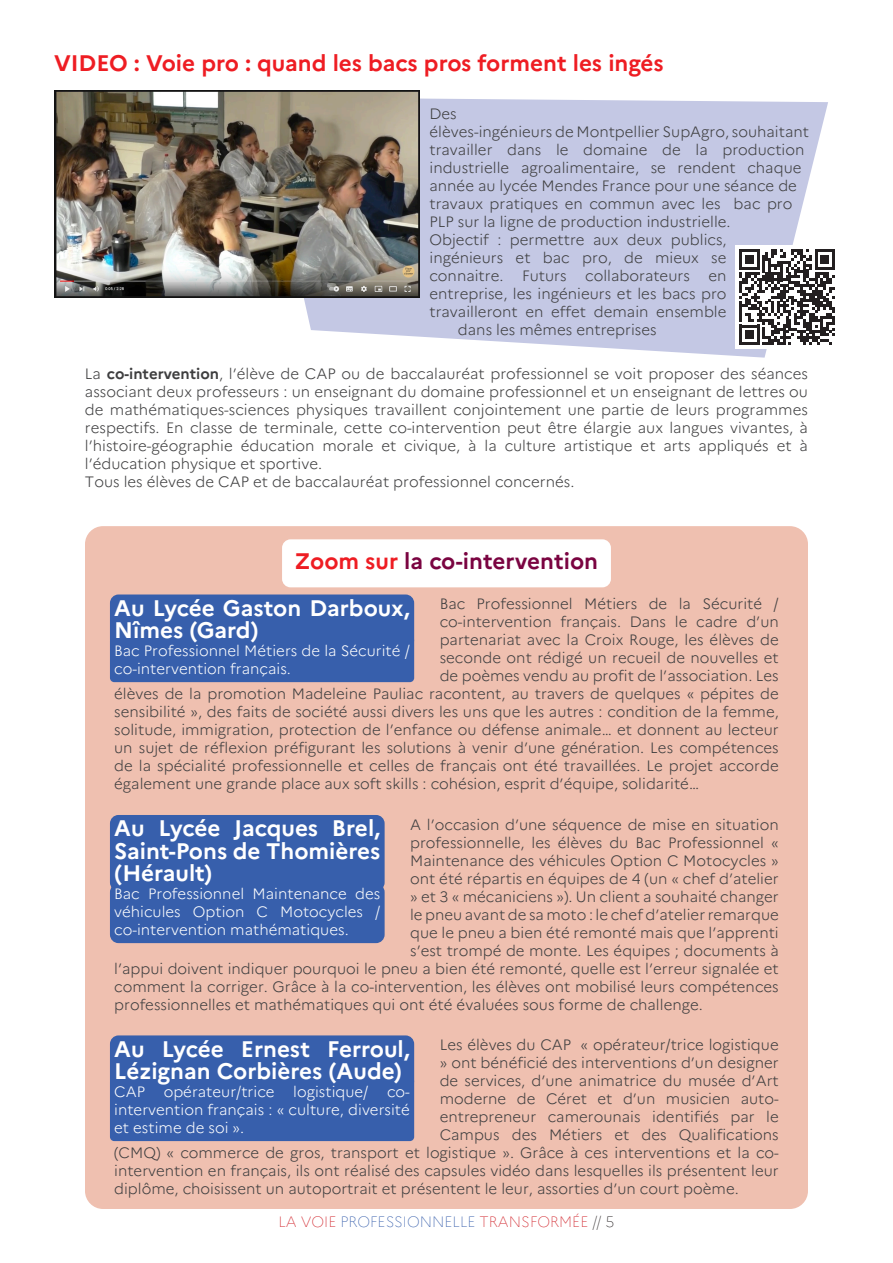
<style>
.page{position:relative;width:893px;height:1263px;background:#fff}
.page>*{position:absolute;margin:0;border:0;box-sizing:border-box;transform-origin:0 0}
.zoom_item{font:700 22.5px/22.5px "Marianne";color:#fff}
.zoom_sur{font:700 22.5px "Marianne";color:#ee1d23}
.zoom_sur-2{font:700 22.5px "Marianne";color:#7a0441}
.txt_oKm_justifié{font:300 15px/18px "Marianne";color:#3e3e3f;text-align:justify}
.co-inter{font:300 15px/18px "Marianne";color:#fff}
.zoom_item-2{font:300 15px/18px "Marianne";color:#fff;text-align:justify}
.t1{font:100 15px "Marianne";color:#d1232a}
.s1{font-weight:700}
.s2{color:#ee1d23}
.s3{color:#375fac}
.s4{color:#231f20}
</style>
<div class="page">
<svg style="left:304px;top:97px;width:524px;height:261px;background:#cacde6"></svg>
<div style="left:735px;top:245px;width:104px;height:104px;background:#fff"></div>
<svg style="left:739px;top:249px;width:96px;height:96px"></svg>
<img style="left:54px;top:91px;width:365px;height:207px">
<div style="left:85px;top:526px;width:723px;height:683px;background:#efc0b0;border-radius:18px"></div>
<div style="left:282px;top:539px;width:329px;height:48px;background:#fff;border-radius:9px"></div>
<div style="left:110px;top:594px;width:304px;height:54px;background:#375fac;border-radius:9px"></div>
<div style="left:110px;top:636px;width:304px;height:46px;background:#375fac;border-radius:4px"></div>
<div style="left:110px;top:815px;width:275px;height:76px;background:#375fac;border-radius:9px"></div>
<div style="left:110px;top:883px;width:275px;height:60px;background:#375fac;border-radius:9px"></div>
<div style="left:110px;top:1035px;width:304px;height:54px;background:#375fac;border-radius:9px"></div>
<div style="left:110px;top:1077px;width:304px;height:64px;background:#375fac;border-radius:4px"></div>
<p class="zoom_sur" style="left:54px;top:49px;width:611px">VIDEO : Voie pro : quand les bacs pros forment les ingés</p>
<p class="txt_oKm_justifié" style="left:429px;top:105px;width:29px">Des</p>
<p class="txt_oKm_justifié" style="left:429px;top:123px;width:381px;text-align:left">élèves-ingénieurs de Montpellier SupAgro, souhaitant travailler dans le domaine de la production industrielle agroalimentaire, se rendent chaque année au lycée Mendes France pour une séance de travaux pratiques en commun avec les bac pro PLP sur la ligne de production industrielle.</p>
<p class="txt_oKm_justifié" style="left:429px;top:231px;width:299px">Objectif : permettre aux deux publics,</p>
<p class="txt_oKm_justifié" style="left:429px;top:249px;width:299px">ingénieurs et bac pro, de mieux se</p>
<p class="txt_oKm_justifié" style="left:429px;top:267px;width:299px">connaitre. Futurs collaborateurs en</p>
<p class="txt_oKm_justifié" style="left:429px;top:285px;width:299px">entreprise, les ingénieurs et les bacs pro</p>
<p class="txt_oKm_justifié" style="left:429px;top:303px;width:299px">travailleront en effet demain ensemble</p>
<p class="txt_oKm_justifié" style="left:458px;top:321px;width:200px">dans les mêmes entreprises</p>
<p class="txt_oKm_justifié" style="left:85px;top:365px;width:724px">La <span class="s1">co-intervention</span>, l’élève de CAP ou de baccalauréat professionnel se voit proposer des séances associant deux professeurs : un enseignant du domaine professionnel et un enseignant de lettres ou de mathématiques-sciences physiques travaillent conjointement une partie de leurs programmes respectifs. En classe de terminale, cette co-intervention peut être élargie aux langues vivantes, à l’histoire-géographie éducation morale et civique, à la culture artistique et arts appliqués et à l’éducation physique et sportive.</p>
<p class="txt_oKm_justifié" style="left:85px;top:473px;width:491px">Tous les élèves de CAP et de baccalauréat professionnel concernés.</p>
<p class="zoom_sur-2" style="left:295px;top:547px;width:305px"><span class="s2">Zoom sur</span> la co-intervention</p>
<p class="txt_oKm_justifié" style="left:440px;top:595px;width:341px">Bac Professionnel Métiers de la Sécurité /</p>
<p class="txt_oKm_justifié" style="left:440px;top:613px;width:341px">co-intervention français. Dans le cadre d’un</p>
<p class="txt_oKm_justifié" style="left:440px;top:631px;width:341px">partenariat avec la Croix Rouge, les élèves de</p>
<p class="txt_oKm_justifié" style="left:440px;top:649px;width:341px">seconde ont rédigé un recueil de nouvelles et</p>
<p class="txt_oKm_justifié" style="left:440px;top:667px;width:341px">de poèmes vendu au profit de l’association. Les</p>
<p class="txt_oKm_justifié" style="left:114px;top:685px;width:666px">élèves de la promotion Madeleine Pauliac racontent, au travers de quelques « pépites de</p>
<p class="txt_oKm_justifié" style="left:114px;top:703px;width:666px">sensibilité », des faits de société aussi divers les uns que les autres : condition de la femme,</p>
<p class="txt_oKm_justifié" style="left:114px;top:721px;width:666px">solitude, immigration, protection de l’enfance ou défense animale… et donnent au lecteur</p>
<p class="txt_oKm_justifié" style="left:114px;top:739px;width:666px">un sujet de réflexion préfigurant les solutions à venir d’une génération. Les compétences</p>
<p class="txt_oKm_justifié" style="left:114px;top:757px;width:666px">de la spécialité professionnelle et celles de français ont été travaillées. Le projet accorde</p>
<p class="txt_oKm_justifié" style="left:114px;top:775px;width:586px">également une grande place aux soft skills : cohésion, esprit d’équipe, solidarité…</p>
<p class="zoom_item" style="left:114px;top:596px;width:297px">Au Lycée Gaston Darboux,<br>Nîmes (Gard)</p>
<p class="co-inter" style="left:114px;top:642px;width:297px">Bac Professionnel Métiers de la Sécurité / co-intervention français.</p>
<p class="txt_oKm_justifié" style="left:410px;top:815px;width:370px">A l’occasion d’une séquence de mise en situation</p>
<p class="txt_oKm_justifié" style="left:410px;top:833px;width:370px">professionnelle, les élèves du Bac Professionnel «</p>
<p class="txt_oKm_justifié" style="left:410px;top:851px;width:370px">Maintenance des véhicules Option C Motocycles »</p>
<p class="txt_oKm_justifié" style="left:410px;top:869px;width:370px">ont été répartis en équipes de 4 (un « chef d’atelier</p>
<p class="txt_oKm_justifié" style="left:410px;top:887px;width:370px">» et 3 « mécaniciens »). Un client a souhaité changer</p>
<p class="txt_oKm_justifié" style="left:410px;top:905px;width:370px">le pneu avant de sa moto : le chef d’atelier remarque</p>
<p class="txt_oKm_justifié" style="left:410px;top:923px;width:370px">que le pneu a bien été remonté mais que l’apprenti</p>
<p class="txt_oKm_justifié" style="left:410px;top:941px;width:370px">s’est trompé de monte. Les équipes ; documents à</p>
<p class="txt_oKm_justifié" style="left:114px;top:959px;width:666px">l’appui doivent indiquer pourquoi le pneu a bien été remonté, quelle est l’erreur signalée et</p>
<p class="txt_oKm_justifié" style="left:114px;top:977px;width:666px">comment la corriger. Grâce à la co-intervention, les élèves ont mobilisé leurs compétences</p>
<p class="txt_oKm_justifié" style="left:114px;top:995px;width:590px">professionnelles et mathématiques qui ont été évaluées sous forme de challenge.</p>
<p class="zoom_item" style="left:114px;top:817px;width:268px;text-align:justify">Au Lycée Jacques Brel, Saint-Pons de Thomières (Hérault)</p>
<p class="zoom_item-2" style="left:114px;top:885px;width:268px">Bac Professionnel Maintenance des véhicules Option C Motocycles / co-intervention mathématiques.</p>
<p class="txt_oKm_justifié" style="left:440px;top:1036px;width:341px">Les élèves du CAP « opérateur/trice logistique</p>
<p class="txt_oKm_justifié" style="left:440px;top:1054px;width:341px">» ont bénéficié des interventions d’un designer</p>
<p class="txt_oKm_justifié" style="left:440px;top:1072px;width:341px">de services, d’une animatrice du musée d’Art</p>
<p class="txt_oKm_justifié" style="left:440px;top:1090px;width:341px">moderne de Céret et d’un musicien auto-</p>
<p class="txt_oKm_justifié" style="left:440px;top:1108px;width:341px">entrepreneur camerounais identifiés par le</p>
<p class="txt_oKm_justifié" style="left:440px;top:1126px;width:341px">Campus des Métiers et des Qualifications</p>
<p class="txt_oKm_justifié" style="left:114px;top:1144px;width:666px">(CMQ) « commerce de gros, transport et logistique ». Grâce à ces interventions et la co-</p>
<p class="txt_oKm_justifié" style="left:114px;top:1162px;width:666px">intervention en français, ils ont réalisé des capsules vidéo dans lesquelles ils présentent leur</p>
<p class="txt_oKm_justifié" style="left:114px;top:1180px;width:626px">diplôme, choisissent un autoportrait et présentent le leur, assorties d’un court poème.</p>
<p class="zoom_item" style="left:114px;top:1037px;width:297px">Au Lycée Ernest Ferroul,<br>Lézignan Corbières (Aude)</p>
<p class="co-inter" style="left:114px;top:1083px;width:297px;text-align:justify">CAP opérateur/trice logistique/ co&shy;intervention français : « culture, diversité et estime de soi ».</p>
<p class="t1" style="left:278px;top:1213px;width:337px">LA VOIE <span class="s3">PROFESSIONNELLE</span> TRANSFORMÉE <span class="s4">// 5</span></p>
</div>
